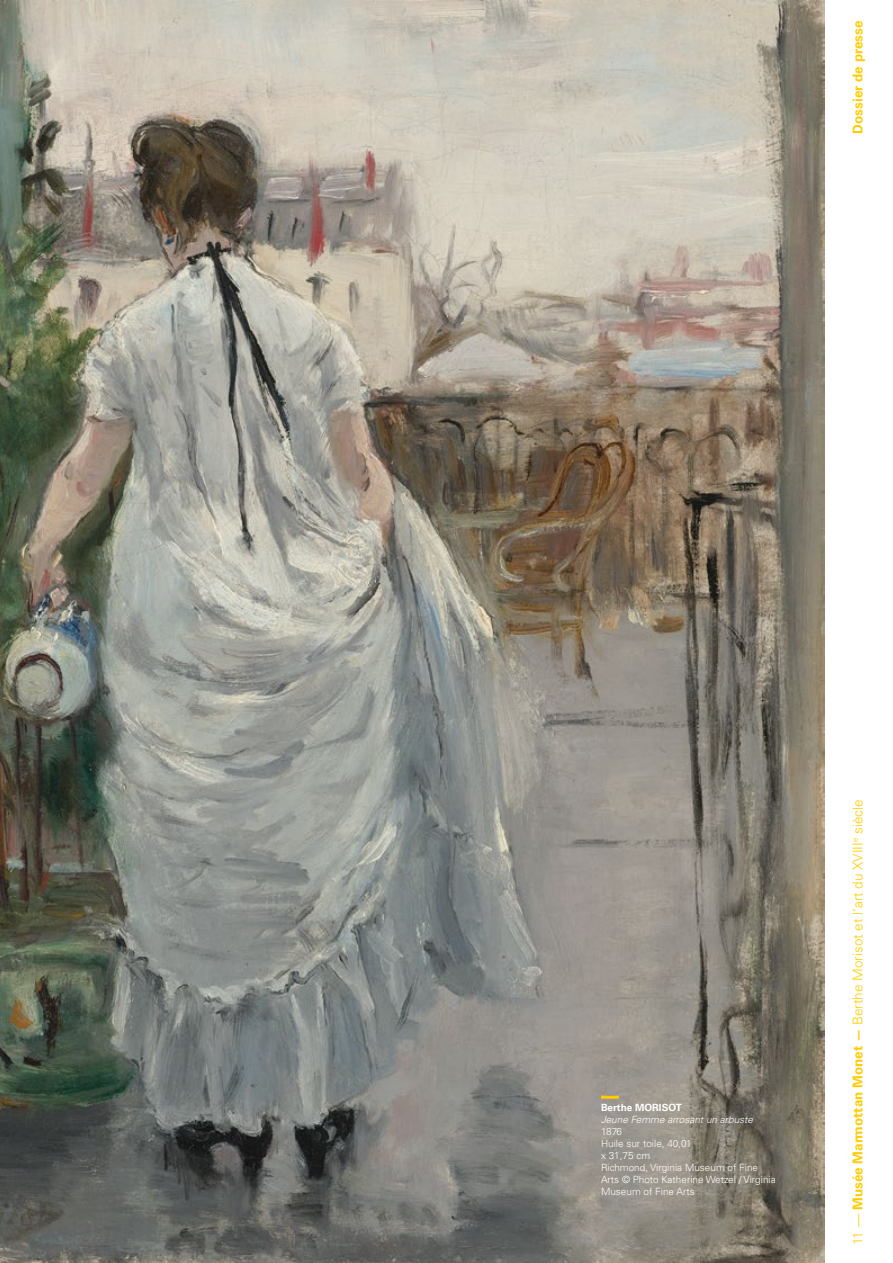
<style>
.page{position:relative;width:893px;height:1263px;background:#fff}
.page>*{position:absolute;margin:0;border:0;box-sizing:border-box;transform-origin:0 0}
.t1{font:300 13.5px "Univers LT Std";color:#fc0}
.t2{font:700 13.5px "Univers LT Std";color:#fc0}
.t3{font:300 9.9px/12px "Univers LT Std";color:#fff}
.t4{font:italic 300 9.9px "Univers LT Std";color:#fff}
.t5{font:700 9.9px "Univers LT Std";color:#fff}
.s1{font-weight:700}
</style>
<div class="page">
<img style="left:0;top:0;width:825px;height:1263px">
<hr style="left:601px;top:1096px;width:18px;height:3px;background:#fc0">
<h1 class="t2" style="left:850px;top:134px;width:114px;rotate:-90deg">Dossier de presse</h1>
<p class="t5" style="left:601px;top:1102px;width:82px">Berthe MORISOT</p>
<p class="t4" style="left:601px;top:1114px;width:154px">Jeune Femme arrosant un arbuste</p>
<p class="t3" style="left:601px;top:1126px;width:176px">1876<br>Huile sur toile, 40,01<br>x 31,75 cm<br>Richmond, Virginia Museum of Fine<br>Arts © Photo Katherine Wetzel / Virginia<br>Museum of Fine Arts</p>
<h1 class="t1" style="left:849px;top:1244px;width:446px;rotate:-90deg">11 — <span class="s1">Musée Marmottan Monet —</span> Berthe Morisot et l’art du XVIII<sup>e</sup> siècle</h1>
</div>
